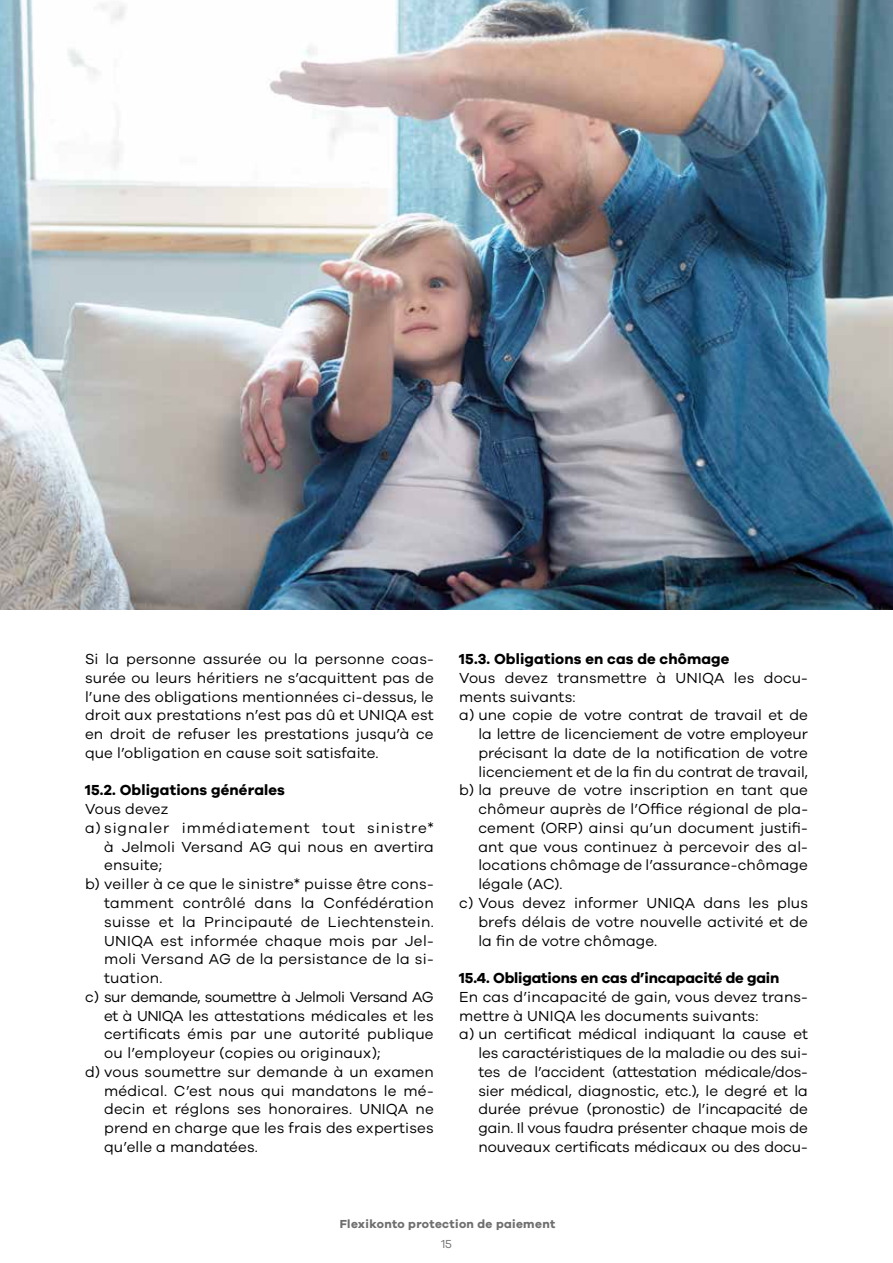
<style>
.page{position:relative;width:893px;height:1263px;background:#fff}
.page>*{position:absolute;margin:0;border:0;box-sizing:border-box;transform-origin:0 0}
.t1{font:15px/18.8px "Galano Grotesque";letter-spacing:.01em;color:#000;text-align:justify}
.t2{font:15px "Galano Grotesque";letter-spacing:-.01em;color:#000}
.t3{font:700 15px "Galano Grotesque";letter-spacing:.01em;color:#000}
.t4{font:15px "Galano Grotesque";letter-spacing:-.03em;color:#000}
.t5{font:700 15px "Galano Grotesque";letter-spacing:-.01em;color:#000}
.t6{font:15px "Galano Grotesque";letter-spacing:.06em;color:#000}
.t7{font:700 12px "Galano Grotesque";letter-spacing:.03em;color:#706f6f}
.t8{font:12px "Galano Grotesque";color:#706f6f}
</style>
<div class="page">
<img style="left:0;top:0;width:893px;height:609px">
<p class="t1" style="left:85px;top:649px;width:350px">Si la personne assurée ou la personne coas&shy;surée ou leurs héritiers ne s’acquittent pas de l’une des obligations mentionnées ci-dessus, le droit aux prestations n’est pas dû et UNIQA est en droit de refuser les prestations jusqu’à ce que l’obligation en cause soit satisfaite.</p>
<p class="t3" style="left:85px;top:781px;width:201px">15.2. Obligations générales</p>
<p class="t1" style="left:85px;top:799px;width:85px">Vous devez</p>
<p class="t6" style="left:85px;top:819px;width:350px">a) signaler immédiatement tout sinistre*</p>
<p class="t1" style="left:104px;top:837px;width:331px">à Jelmoli Versand AG qui nous en avertira</p>
<p class="t1" style="left:104px;top:856px;width:59px">ensuite;</p>
<p class="t1" style="left:85px;top:874px;width:350px">b) veiller à ce que le sinistre* puisse être cons-</p>
<p class="t1" style="left:104px;top:893px;width:331px">tamment contrôlé dans la Confédération</p>
<p class="t1" style="left:104px;top:912px;width:331px">suisse et la Principauté de Liechtenstein.</p>
<p class="t1" style="left:104px;top:931px;width:331px">UNIQA est informée chaque mois par Jel-</p>
<p class="t1" style="left:104px;top:949px;width:331px">moli Versand AG de la persistance de la si-</p>
<p class="t1" style="left:104px;top:968px;width:60px">tuation.</p>
<p class="t4" style="left:85px;top:988px;width:350px">c) sur demande, soumettre à Jelmoli Versand AG</p>
<p class="t1" style="left:104px;top:1006px;width:331px">et à UNIQA les attestations médicales et les</p>
<p class="t1" style="left:104px;top:1024px;width:331px">certificats émis par une autorité publique</p>
<p class="t1" style="left:104px;top:1043px;width:278px">ou l’employeur (copies ou originaux);</p>
<p class="t1" style="left:85px;top:1062px;width:350px">d) vous soumettre sur demande à un examen</p>
<p class="t1" style="left:104px;top:1081px;width:331px">médical. C’est nous qui mandatons le mé-</p>
<p class="t1" style="left:104px;top:1099px;width:331px">decin et réglons ses honoraires. UNIQA ne</p>
<p class="t1" style="left:104px;top:1118px;width:331px">prend en charge que les frais des expertises</p>
<p class="t1" style="left:104px;top:1137px;width:155px">qu’elle a mandatées.</p>
<p class="t3" style="left:459px;top:650px;width:272px">15.3. Obligations en cas de chômage</p>
<p class="t1" style="left:459px;top:668px;width:350px">Vous devez transmettre à UNIQA les docu-</p>
<p class="t1" style="left:459px;top:687px;width:118px">ments suivants:</p>
<p class="t1" style="left:459px;top:706px;width:350px">a) une copie de votre contrat de travail et de</p>
<p class="t1" style="left:478px;top:724px;width:331px">la lettre de licenciement de votre employeur</p>
<p class="t1" style="left:478px;top:743px;width:331px">précisant la date de la notification de votre</p>
<p class="t1" style="left:478px;top:762px;width:331px">licenciement et de la fin du contrat de travail,</p>
<p class="t1" style="left:459px;top:781px;width:350px">b) la preuve de votre inscription en tant que</p>
<p class="t1" style="left:478px;top:799px;width:331px">chômeur auprès de l’Office régional de pla-</p>
<p class="t1" style="left:478px;top:818px;width:331px">cement (ORP) ainsi qu’un document justifi-</p>
<p class="t1" style="left:478px;top:837px;width:331px">ant que vous continuez à percevoir des al-</p>
<p class="t1" style="left:478px;top:856px;width:331px">locations chômage de l’assurance-chômage</p>
<p class="t1" style="left:478px;top:874px;width:86px">légale (AC).</p>
<p class="t1" style="left:459px;top:893px;width:350px">c) Vous devez informer UNIQA dans les plus</p>
<p class="t1" style="left:478px;top:912px;width:331px">brefs délais de votre nouvelle activité et de</p>
<p class="t1" style="left:478px;top:931px;width:180px">la fin de votre chômage.</p>
<p class="t5" style="left:459px;top:969px;width:322px">15.4. Obligations en cas d’incapacité de gain</p>
<p class="t1" style="left:459px;top:987px;width:350px">En cas d’incapacité de gain, vous devez trans-</p>
<p class="t1" style="left:459px;top:1006px;width:301px">mettre à UNIQA les documents suivants:</p>
<p class="t1" style="left:459px;top:1024px;width:350px">a) un certificat médical indiquant la cause et</p>
<p class="t1" style="left:478px;top:1043px;width:331px">les caractéristiques de la maladie ou des sui-</p>
<p class="t2" style="left:478px;top:1063px;width:331px">tes de l’accident (attestation médicale/dos-</p>
<p class="t1" style="left:478px;top:1081px;width:331px">sier médical, diagnostic, etc.), le degré et la</p>
<p class="t2" style="left:478px;top:1100px;width:331px">durée prévue (pronostic) de l’incapacité de</p>
<p class="t1" style="left:478px;top:1118px;width:331px">gain. Il vous faudra présenter chaque mois de</p>
<p class="t1" style="left:478px;top:1137px;width:331px">nouveaux certificats médicaux ou des docu-</p>
<p class="t7" style="left:340px;top:1216px;width:217px">Flexikonto protection de paiement</p>
<p class="t8" style="left:441px;top:1236px;width:12px">15</p>
</div>
